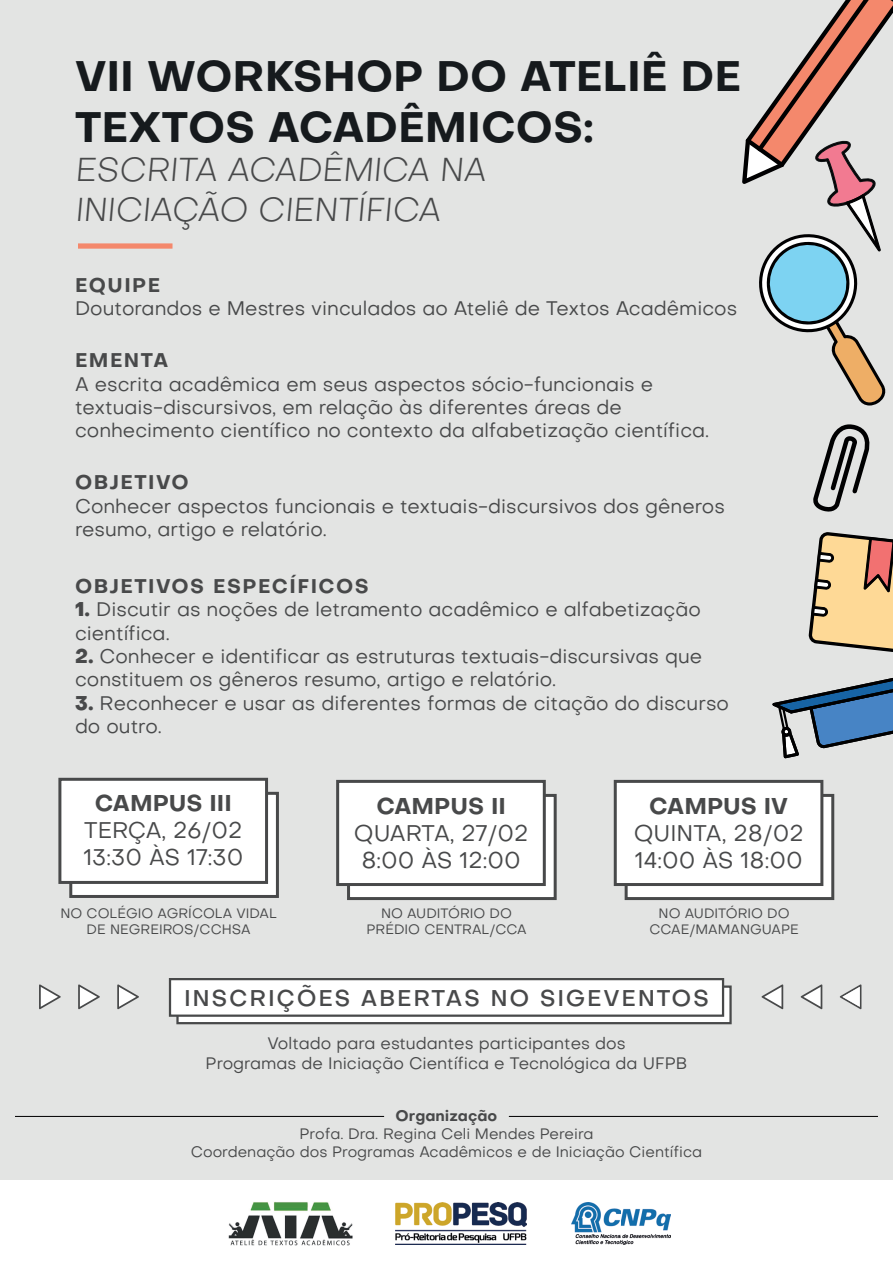
<style>
.page{position:relative;width:893px;height:1263px;background:#fff}
.page>*{position:absolute;margin:0;border:0;box-sizing:border-box;transform-origin:0 0}
.t1{font:700 42px/50.4px "Objective";color:#161a1d}
.t2{font:italic 300 33px/39.6px "Objective";color:#48494a}
.t3{font:22.5px/27px "Objective";color:#48494a}
.t4{font:500 22.5px "Objective";letter-spacing:.075em;color:#48494a}
.t5{font:700 22.5px "Objective";color:#48494a}
.t6{font:19.5px/23.4px "Objective";color:#48494a}
.t7{font:700 19.5px "Objective";letter-spacing:.075em;color:#48494a}
.t8{font:16.5px/19.8px "Objective";color:#48494a;text-align:center}
.t9{font:15px/18px "Objective";color:#48494a;text-align:center}
.t10{font:700 15px "Objective";color:#48494a}
.t11{font:13.5px/16.2px "Objective";color:#48494a;text-align:center}
.s1{font-weight:800}
</style>
<div class="page">
<div style="left:0;top:0;width:893px;height:1179px;background:#e3e4e3"></div>
<div style="left:69px;top:792px;width:210px;height:106px;background:#fff;border:3px solid #48494a"></div>
<div style="left:176px;top:985px;width:556px;height:39px;background:#fff;border:2px solid #48494a"></div>
<div style="left:169px;top:978px;width:555px;height:39px;background:#fff;border:2px solid #48494a"></div>
<div style="left:58px;top:778px;width:210px;height:106px;background:#fff;border:3px solid #48494a"></div>
<div style="left:347px;top:794px;width:210px;height:106px;background:#fff;border:3px solid #48494a"></div>
<div style="left:336px;top:780px;width:210px;height:106px;background:#fff;border:3px solid #48494a"></div>
<div style="left:625px;top:794px;width:209px;height:106px;background:#fff;border:3px solid #48494a"></div>
<div style="left:614px;top:780px;width:209px;height:106px;background:#fff;border:3px solid #48494a"></div>
<div style="left:78px;top:243px;width:94px;height:6px;background:#f4886c"></div>
<hr style="left:15px;top:1116px;width:369px;height:1px;background:#000001">
<hr style="left:509px;top:1116px;width:369px;height:1px;background:#000001">
<img style="left:228px;top:1202px;width:125px;height:44px">
<img style="left:396px;top:1202px;width:131px;height:43px">
<img style="left:572px;top:1202px;width:99px;height:43px">
<svg style="left:840px;top:984px;width:21px;height:25px"></svg>
<svg style="left:801px;top:984px;width:21px;height:25px"></svg>
<svg style="left:762px;top:984px;width:21px;height:25px"></svg>
<svg style="left:39px;top:984px;width:22px;height:25px"></svg>
<svg style="left:78px;top:984px;width:22px;height:25px"></svg>
<svg style="left:117px;top:984px;width:22px;height:25px"></svg>
<svg style="left:813px;top:424px;width:57px;height:87px"></svg>
<svg style="left:742px;top:0;width:151px;height:406px"></svg>
<svg style="left:772px;top:677px;width:121px;height:82px"></svg>
<svg style="left:809px;top:532px;width:84px;height:120px;background:#d5b388"></svg>
<h1 class="t1" style="left:75px;top:51px;width:668px">VII WORKSHOP DO ATELIÊ DE<br>TEXTOS ACADÊMICOS:</h1>
<h2 class="t2" style="left:75px;top:150px;width:412px">ESCRITA ACADÊMICA NA<br>INICIAÇÃO CIENTÍFICA</h2>
<p class="t7" style="left:75px;top:271px;width:87px">EQUIPE</p>
<p class="t6" style="left:75px;top:296px;width:664px">Doutorandos e Mestres vinculados ao Ateliê de Textos Acadêmicos</p>
<p class="t7" style="left:75px;top:346px;width:95px">EMENTA</p>
<p class="t6" style="left:75px;top:372px;width:636px">A escrita acadêmica em seus aspectos sócio-funcionais e textuais-discursivos, em relação às diferentes áreas de conhecimento científico no contexto da alfabetização científica.</p>
<p class="t7" style="left:75px;top:468px;width:115px">OBJETIVO</p>
<p class="t6" style="left:75px;top:494px;width:651px">Conhecer aspectos funcionais e textuais-discursivos dos gêneros resumo, artigo e relatório.</p>
<p class="t7" style="left:75px;top:572px;width:295px">OBJETIVOS ESPECÍFICOS</p>
<p class="t6" style="left:75px;top:597px;width:627px"><span class="s1">1.</span> Discutir as noções de letramento acadêmico e alfabetização científica.</p>
<p class="t6" style="left:75px;top:644px;width:629px"><span class="s1">2.</span> Conhecer e identificar as estruturas textuais-discursivas que constituem os gêneros resumo, artigo e relatório.</p>
<p class="t6" style="left:75px;top:691px;width:655px"><span class="s1">3.</span> Reconhecer e usar as diferentes formas de citação do discurso do outro.</p>
<p class="t5" style="left:95px;top:787px;width:138px">CAMPUS III</p>
<p class="t3" style="left:83px;top:817px;width:162px">TERÇA, 26/02<br>13:30 ÀS 17:30</p>
<p class="t11" style="left:61px;top:905px;width:218px">NO COLÉGIO AGRÍCOLA VIDAL<br>DE NEGREIROS/CCHSA</p>
<p class="t5" style="left:376px;top:789px;width:131px">CAMPUS II</p>
<p class="t3" style="left:354px;top:819px;width:176px;text-align:center">QUARTA, 27/02<br>8:00 ÀS 12:00</p>
<p class="t11" style="left:366px;top:905px;width:162px">NO AUDITÓRIO DO<br>PRÉDIO CENTRAL/CCA</p>
<p class="t5" style="left:649px;top:789px;width:140px">CAMPUS IV</p>
<p class="t3" style="left:634px;top:819px;width:171px">QUINTA, 28/02<br>14:00 ÀS 18:00</p>
<p class="t11" style="left:649px;top:905px;width:151px">NO AUDITÓRIO DO<br>CCAE/MAMANGUAPE</p>
<p class="t4" style="left:184px;top:982px;width:526px">INSCRIÇÕES ABERTAS NO SIGEVENTOS</p>
<p class="t8" style="left:206px;top:1034px;width:483px">Voltado para estudantes participantes dos<br>Programas de Iniciação Científica e Tecnológica da UFPB</p>
<p class="t10" style="left:396px;top:1105px;width:103px">Organização</p>
<p class="t9" style="left:191px;top:1125px;width:513px">Profa. Dra. Regina Celi Mendes Pereira<br>Coordenação dos Programas Acadêmicos e de Iniciação Científica</p>
</div>
